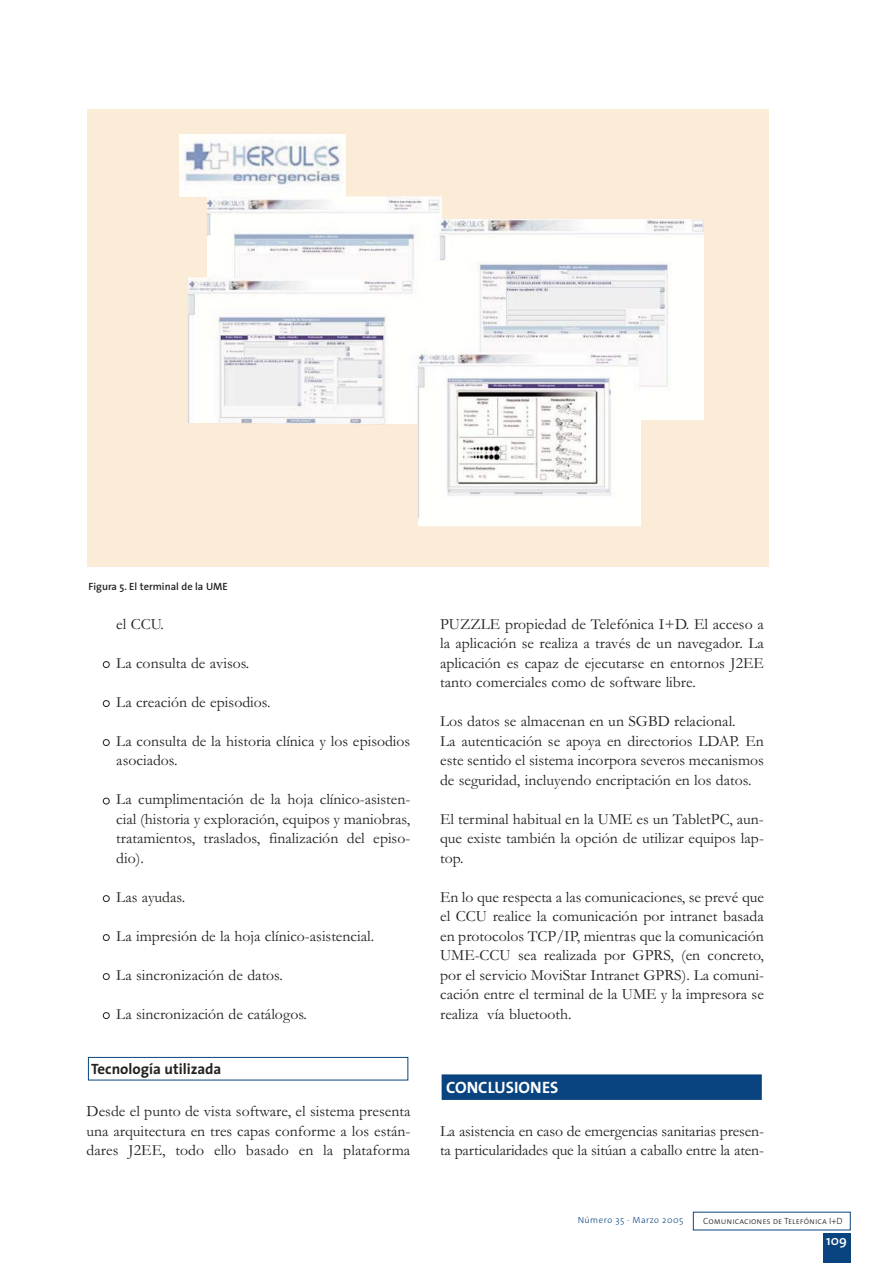
<style>
.page{position:relative;width:893px;height:1263px;background:#fff}
.page>*{position:absolute;margin:0;border:0;box-sizing:border-box;transform-origin:0 0}
.t1{font:16.5px "The Sans Bold Caps";color:#fff}
.t2{font:15.75px/19.5px "Garamond";color:#20231e;text-align:justify}
.t3{font:700 15px "The Sans";color:#20231e}
.t4{font:600 13.5px "The Sans";color:#fff}
.t5{font:600 10.5px "The Sans";color:#20231e}
.t6{font:9px "The Sans Light Caps";color:#20231e}
.t7{font:300 9px "The Sans";letter-spacing:.055em;color:#0a4480}
</style>
<div class="page">
<div style="left:443px;top:1075px;width:318px;height:24px;background:#0a4480"></div>
<div style="left:442px;top:1074px;width:320px;height:26px;border:2px solid #0a4480"></div>
<div style="left:88px;top:1057px;width:320px;height:23px;border:1px solid #0a4480"></div>
<div style="left:103px;top:1012px;width:7px;height:7px;border:1px solid #20231e;border-radius:50%"></div>
<div style="left:103px;top:973px;width:7px;height:7px;border:1px solid #20231e;border-radius:50%"></div>
<div style="left:103px;top:934px;width:7px;height:7px;border:1px solid #20231e;border-radius:50%"></div>
<div style="left:103px;top:895px;width:7px;height:7px;border:1px solid #20231e;border-radius:50%"></div>
<div style="left:103px;top:798px;width:7px;height:6px;border:1px solid #20231e;border-radius:50%"></div>
<div style="left:103px;top:739px;width:7px;height:7px;border:1px solid #20231e;border-radius:50%"></div>
<div style="left:103px;top:700px;width:7px;height:7px;border:1px solid #20231e;border-radius:50%"></div>
<div style="left:103px;top:661px;width:7px;height:7px;border:1px solid #20231e;border-radius:50%"></div>
<div style="left:823px;top:1233px;width:27px;height:30px;background:#0a4480"></div>
<div style="left:87px;top:109px;width:681px;height:458px;background:#fbecd7"></div>
<img style="left:179px;top:134px;width:525px;height:393px">
<p class="t5" style="left:89px;top:582px;width:141px">Figura 5. El terminal de la UME</p>
<p class="t2" style="left:116px;top:616px;width:49px">el CCU.</p>
<p class="t2" style="left:116px;top:655px;width:135px">La consulta de avisos.</p>
<p class="t2" style="left:116px;top:694px;width:156px">La creación de episodios.</p>
<p class="t2" style="left:116px;top:733px;width:296px">La consulta de la historia clínica y los episodios asociados.</p>
<p class="t2" style="left:116px;top:791px;width:296px">La cumplimentación de la hoja clínico-asisten&shy;cial (historia y exploración, equipos y maniobras, tratamientos, traslados, finalización del episo&shy;dio).</p>
<p class="t2" style="left:116px;top:889px;width:70px">Las ayudas.</p>
<p class="t2" style="left:116px;top:928px;width:259px">La impresión de la hoja clínico-asistencial.</p>
<p class="t2" style="left:116px;top:967px;width:168px">La sincronización de datos.</p>
<p class="t2" style="left:116px;top:1006px;width:192px">La sincronización de catálogos.</p>
<p class="t3" style="left:91px;top:1062px;width:132px">Tecnología utilizada</p>
<p class="t2" style="left:87px;top:1103px;width:325px">Desde el punto de vista software, el sistema presenta una arquitectura en tres capas conforme a los están&shy;dares J2EE, todo ello basado en la plataforma</p>
<p class="t2" style="left:440px;top:616px;width:325px">PUZZLE propiedad de Telefónica I+D. El acceso a la aplicación se realiza a través de un navegador. La aplicación es capaz de ejecutarse en entornos J2EE tanto comerciales como de software libre.</p>
<p class="t2" style="left:440px;top:713px;width:325px;text-align:left">Los datos se almacenan en un SGBD relacional.<br>La autenticación se apoya en directorios LDAP. En este sentido el sistema incorpora severos mecanismos de seguridad, incluyendo encriptación en los datos.</p>
<p class="t2" style="left:440px;top:811px;width:325px">El terminal habitual en la UME es un TabletPC, aun&shy;que existe también la opción de utilizar equipos lap&shy;top.</p>
<p class="t2" style="left:440px;top:889px;width:325px">En lo que respecta a las comunicaciones, se prevé que el CCU realice la comunicación por intranet basada en protocolos TCP/IP, mientras que la comunicación UME-CCU sea realizada por GPRS, (en concreto, por el servicio MoviStar Intranet GPRS). La comuni&shy;cación entre el terminal de la UME y la impresora se realiza vía bluetooth.</p>
<p class="t1" style="left:446px;top:1077px;width:114px">CONCLUSIONES</p>
<p class="t2" style="left:440px;top:1123px;width:325px">La asistencia en caso de emergencias sanitarias presen&shy;ta particularidades que la sitúan a caballo entre la aten-</p>
<p class="t7" style="left:578px;top:1216px;width:107px">Número 35 · Marzo 2005</p>
<p class="t6" style="left:703px;top:1215px;width:141px">Comunicaciones de Telefónica I+D</p>
<p class="t4" style="left:826px;top:1234px;width:22px">109</p>
</div>
